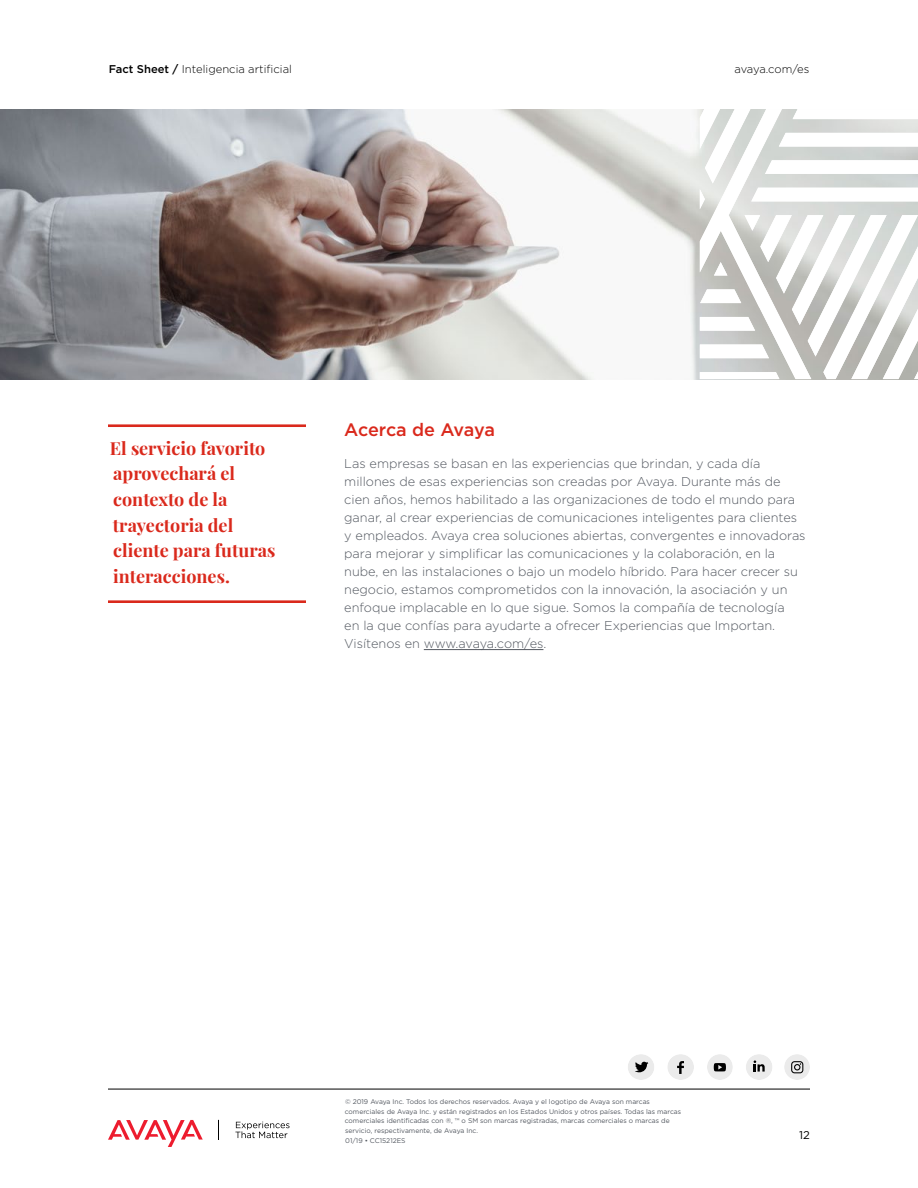
<style>
.page{position:relative;width:918px;height:1188px;background:#fff}
.page>*{position:absolute;margin:0;border:0;box-sizing:border-box;transform-origin:0 0}
.t1{font:700 18px/25.5px "Playfair Display";color:#da291c}
.t2{font:500 18px "Gotham";letter-spacing:-.02em;color:#da291c}
.t3{font:300 12.75px/18px "Gotham";color:#535860}
.t4{font:300 11.25px "Gotham";color:#000}
.t5{font:300 11.25px "Gotham";letter-spacing:-.02em;color:#000}
.t6{font:11.25px "Gotham";color:#000}
.t7{font:6.75px/9.8px "Gotham";color:#535860}
.s1{font-weight:500}
</style>
<div class="page">
<img style="left:0;top:110px;width:918px;height:270px">
<hr style="left:108px;top:1089px;width:702px;height:1px;background:#000">
<hr style="left:108px;top:424px;width:198px;height:3px;background:#da291c">
<hr style="left:108px;top:600px;width:198px;height:3px;background:#da291c">
<svg style="left:700px;top:109px;width:218px;height:270px"></svg>
<hr style="left:424px;top:649px;width:119px;height:1px;background:#535860">
<div style="left:628px;top:1054px;width:26px;height:26px;background:#ebebeb;border-radius:50%"></div>
<svg style="left:635px;top:1062px;width:13px;height:10px"></svg>
<div style="left:667px;top:1054px;width:27px;height:26px;background:#ebebeb;border-radius:50%"></div>
<svg style="left:677px;top:1061px;width:7px;height:13px"></svg>
<div style="left:746px;top:1054px;width:26px;height:26px;background:#ebebeb;border-radius:50%"></div>
<svg style="left:754px;top:1060px;width:11px;height:12px"></svg>
<div style="left:707px;top:1054px;width:26px;height:26px;background:#ebebeb;border-radius:50%"></div>
<svg style="left:714px;top:1063px;width:12px;height:8px"></svg>
<div style="left:784px;top:1054px;width:26px;height:26px;background:#ebebeb;border-radius:50%"></div>
<svg style="left:791px;top:1061px;width:12px;height:12px"></svg>
<svg style="left:108px;top:1120px;width:95px;height:27px"></svg>
<svg style="left:235px;top:1122px;width:55px;height:16px"></svg>
<svg style="left:218px;top:1120px;width:1px;height:20px"></svg>
<p class="t4" style="left:109px;top:63px;width:185px"><span class="s1">Fact Sheet /</span> Inteligencia artificial</p>
<p class="t5" style="left:734px;top:63px;width:76px">avaya.com/es</p>
<h1 class="t1" style="left:110px;top:435px;width:167px">El servicio favorito aprovechará el contexto de la trayectoria del cliente para futuras interacciones.</h1>
<h1 class="t2" style="left:344px;top:420px;width:152px">Acerca de Avaya</h1>
<p class="t3" style="left:344px;top:454px;width:463px">Las empresas se basan en las experiencias que brindan, y cada día millones de esas experiencias son creadas por Avaya. Durante más de cien años, hemos habilitado a las organizaciones de todo el mundo para ganar, al crear experiencias de comunicaciones inteligentes para clientes y empleados. Avaya crea soluciones abiertas, convergentes e innovadoras para mejorar y simplificar las comunicaciones y la colaboración, en la nube, en las instalaciones o bajo un modelo híbrido. Para hacer crecer su negocio, estamos comprometidos con la innovación, la asociación y un enfoque implacable en lo que sigue. Somos la compañía de tecnología<br>en la que confías para ayudarte a ofrecer Experiencias que Importan.<br>Visítenos en www.avaya.com/es.</p>
<p class="t7" style="left:345px;top:1097px;width:338px">© 2019 Avaya Inc. Todos los derechos reservados. Avaya y el logotipo de Avaya son marcas comerciales de Avaya Inc. y están registrados en los Estados Unidos y otros países. Todas las marcas comerciales identificadas con ®, ™ o SM son marcas registradas, marcas comerciales o marcas de servicio, respectivamente, de Avaya Inc.<br>01/19 • CC15212ES</p>
<p class="t6" style="left:799px;top:1129px;width:12px">12</p>
</div>
